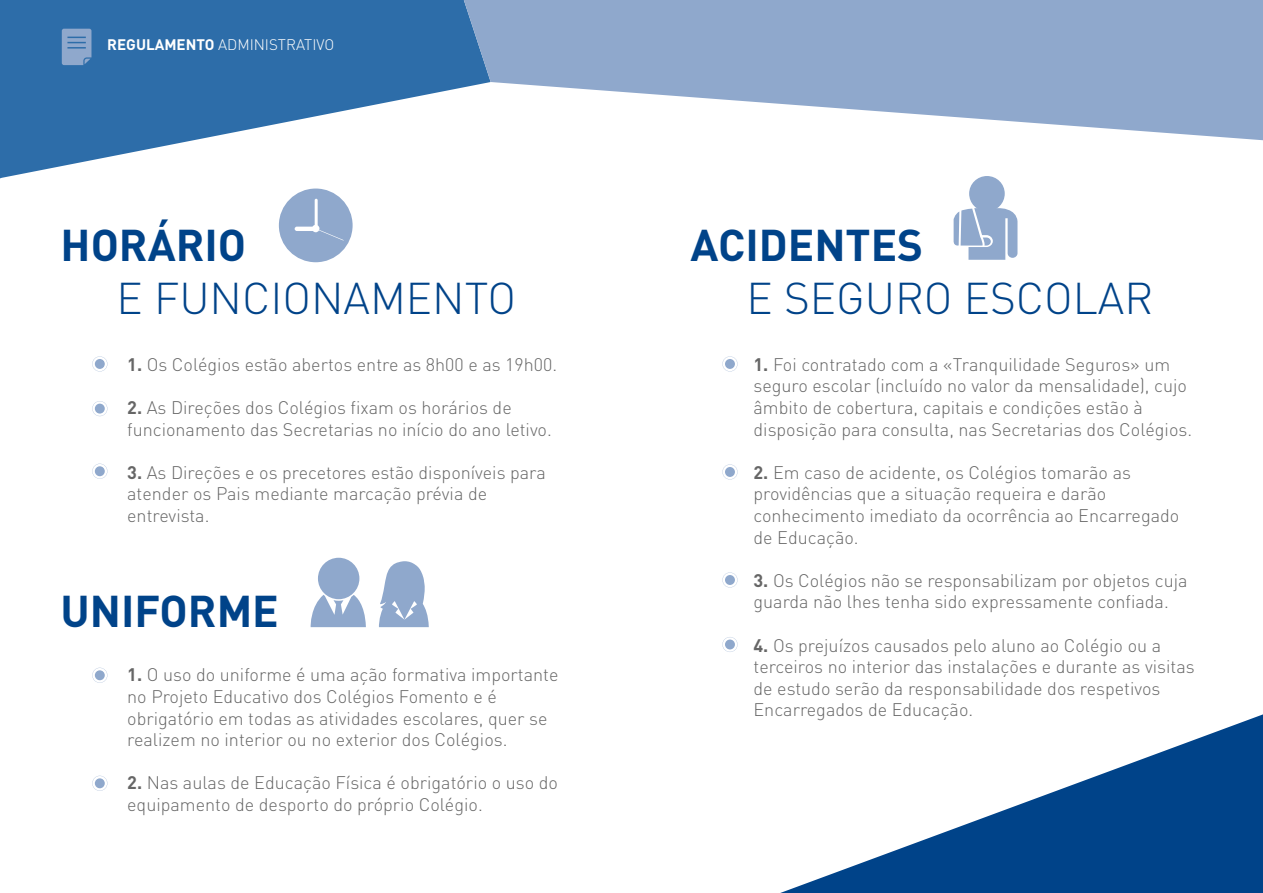
<style>
.page{position:relative;width:1263px;height:893px;background:#fff}
.page>*{position:absolute;margin:0;border:0;box-sizing:border-box;transform-origin:0 0}
.t1{font:300 43.95px "DIN";color:#004389}
.t2{font:700 43.95px "DIN";color:#004389}
.t3{font:300 18px/21.6px "DIN";color:#666}
.t4{font:300 15.15px "DIN";color:#fff}
.s1{font-weight:700}
</style>
<div class="page">
<svg style="left:780px;top:714px;width:483px;height:179px"></svg>
<svg style="left:0;top:0;width:460px;height:178px;fill:#2d6da9"></svg>
<svg style="left:62px;top:29px;width:29px;height:36px"></svg>
<svg style="left:460px;top:0;width:803px;height:141px;fill:#8fa8cc"></svg>
<svg style="left:279px;top:189px;width:74px;height:73px"></svg>
<svg style="left:953px;top:208px;width:64px;height:52px"></svg>
<div style="left:969px;top:176px;width:36px;height:35px;background:#8fa8cc;border-radius:50%"></div>
<svg style="left:92px;top:356px;width:15px;height:15px"></svg>
<svg style="left:92px;top:401px;width:15px;height:15px"></svg>
<svg style="left:92px;top:464px;width:15px;height:15px"></svg>
<svg style="left:92px;top:668px;width:15px;height:15px"></svg>
<svg style="left:92px;top:776px;width:15px;height:15px"></svg>
<svg style="left:722px;top:356px;width:15px;height:15px"></svg>
<svg style="left:722px;top:464px;width:15px;height:15px"></svg>
<svg style="left:722px;top:572px;width:15px;height:16px"></svg>
<svg style="left:722px;top:637px;width:15px;height:15px"></svg>
<svg style="left:310px;top:595px;width:56px;height:32px"></svg>
<div style="left:318px;top:558px;width:41px;height:41px;background:#8fa8cc;border-radius:50%"></div>
<svg style="left:379px;top:561px;width:50px;height:66px"></svg>
<p class="t4" style="left:107px;top:35px;width:228px"><span class="s1">REGULAMENTO</span> ADMINISTRATIVO</p>
<h1 class="t2" style="left:61px;top:216px;width:187px">HORÁRIO</h1>
<h1 class="t1" style="left:117px;top:271px;width:401px">E FUNCIONAMENTO</h1>
<p class="t3" style="left:127px;top:353px;width:431px"><span class="s1">1.</span> Os Colégios estão abertos entre as 8h00 e as 19h00.</p>
<p class="t3" style="left:127px;top:397px;width:426px"><span class="s1">2.</span> As Direções dos Colégios fixam os horários de funcionamento das Secretarias no início do ano letivo.</p>
<p class="t3" style="left:127px;top:461px;width:420px"><span class="s1">3.</span> As Direções e os precetores estão disponíveis para atender os Pais mediante marcação prévia de entrevista.</p>
<h1 class="t2" style="left:61px;top:582px;width:220px">UNIFORME</h1>
<p class="t3" style="left:127px;top:664px;width:433px"><span class="s1">1.</span> O uso do uniforme é uma ação formativa importante no Projeto Educativo dos Colégios Fomento e é obrigatório em todas as atividades escolares, quer se realizem no interior ou no exterior dos Colégios.</p>
<p class="t3" style="left:127px;top:772px;width:432px"><span class="s1">2.</span> Nas aulas de Educação Física é obrigatório o uso do equipamento de desporto do próprio Colégio.</p>
<h1 class="t2" style="left:690px;top:217px;width:234px">ACIDENTES</h1>
<h1 class="t1" style="left:747px;top:271px;width:408px">E SEGURO ESCOLAR</h1>
<p class="t3" style="left:753px;top:353px;width:440px"><span class="s1">1.</span> Foi contratado com a «Tranquilidade Seguros» um seguro escolar (incluído no valor da mensalidade), cujo âmbito de cobertura, capitais e condições estão à disposição para consulta, nas Secretarias dos Colégios.</p>
<p class="t3" style="left:753px;top:461px;width:427px"><span class="s1">2.</span> Em caso de acidente, os Colégios tomarão as providências que a situação requeira e darão conhecimento imediato da ocorrência ao Encarregado de Educação.</p>
<p class="t3" style="left:753px;top:569px;width:435px"><span class="s1">3.</span> Os Colégios não se responsabilizam por objetos cuja guarda não lhes tenha sido expressamente confiada.</p>
<p class="t3" style="left:753px;top:634px;width:443px"><span class="s1">4.</span> Os prejuízos causados pelo aluno ao Colégio ou a terceiros no interior das instalações e durante as visitas de estudo serão da responsabilidade dos respetivos Encarregados de Educação.</p>
</div>
